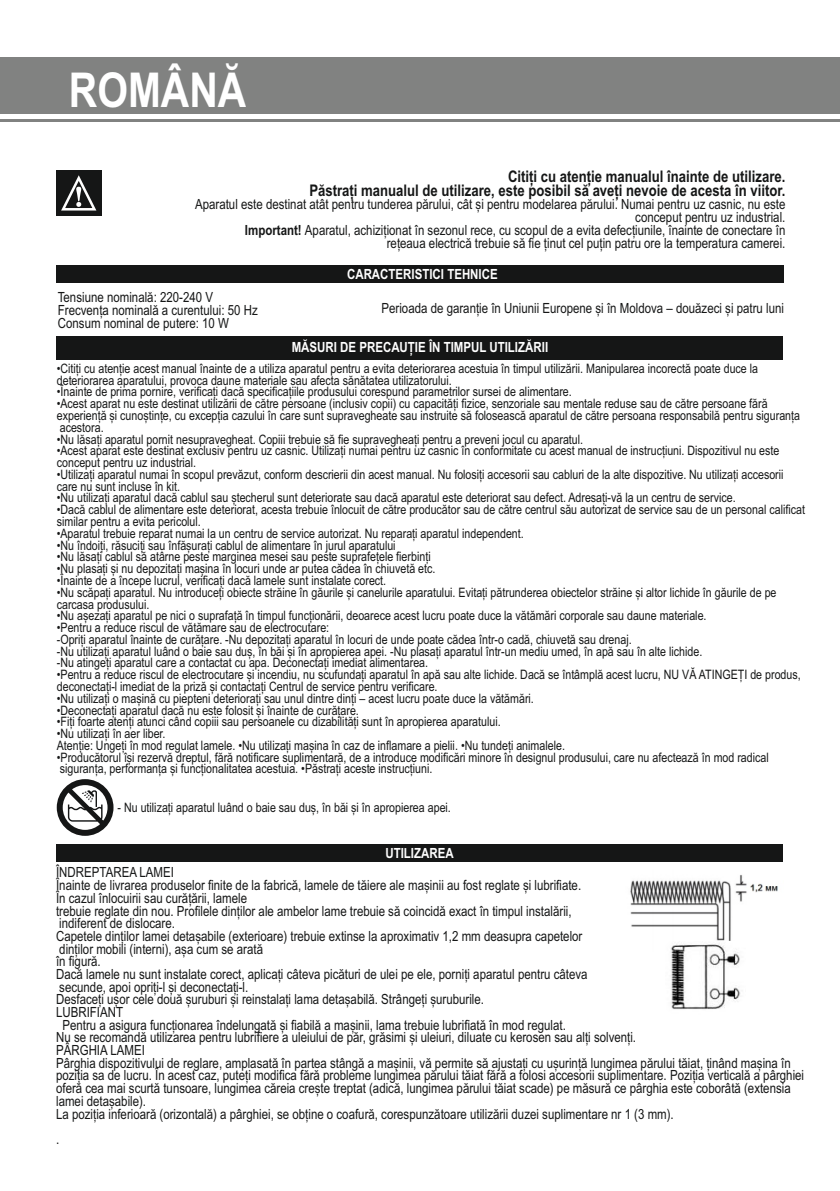
<style>
.page{position:relative;width:840px;height:1191px;background:#fff}
.page>*{position:absolute;margin:0;border:0;box-sizing:border-box;transform-origin:0 0}
.t1{font:700 48px "Arial Narrow";color:#fff}
.t2{font:700 16px/14.6px "Arial Narrow";color:#151616;text-align:right}
.t3{font:700 16px "Arial Narrow";color:#fff}
.t4{font:14px/12.8px "Arial Narrow";color:#151616}
.t5{font:700 14px "Arial Narrow";color:#fff}
.t6{font:13px/11.8px "Arial Narrow";color:#151616}
.s1{font-weight:700}
.s2{font-size:16px}
</style>
<div class="page">
<div style="left:0;top:57px;width:839px;height:56px;background:#818281"></div>
<hr style="left:0;top:119px;width:839px;height:3px;background:#818281">
<div style="left:57px;top:265px;width:725px;height:17px;background:#151616"></div>
<div style="left:56px;top:170px;width:45px;height:46px;background:#151616"></div>
<svg style="left:61px;top:175px;width:35px;height:35px"></svg>
<div style="left:57px;top:336px;width:725px;height:23px;background:#151616"></div>
<div style="left:57px;top:844px;width:725px;height:17px;background:#151616"></div>
<img style="left:630px;top:875px;width:148px;height:66px">
<img style="left:670px;top:943px;width:71px;height:67px">
<svg style="left:57px;top:779px;width:56px;height:57px"></svg>
<h1 class="t1" style="left:67px;top:67px;width:179px">ROMÂNĂ</h1>
<p class="t2" style="left:309px;top:170px;width:477px">Citiți cu atenție manualul înainte de utilizare.<br>Păstrați manualul de utilizare, este posibil să aveți nevoie de acesta în viitor.</p>
<p class="t4" style="left:195px;top:199px;width:591px;text-align:right">Aparatul este destinat atât pentru tunderea părului, cât și pentru modelarea părului. Numai pentru uz casnic, nu este conceput pentru uz industrial.<br><span class="s1">Important!</span> Aparatul, achiziționat în sezonul rece, cu scopul de a evita defecțiunile, înainte de conectare în<br>rețeaua electrică trebuie să fie ținut cel puțin patru ore la temperatura camerei.</p>
<p class="t4" style="left:58px;top:292px;width:201px">Tensiune nominală: 220-240 V<br>Frecvența nominală a curentului: 50 Hz<br>Consum nominal de putere: 10 W</p>
<p class="t3" style="left:347px;top:268px;width:159px">echnische Eigenschaften</p>
<p class="t5" style="left:340px;top:268px;width:158px"><span class="s2">T</span>CARACTERISTICI TEHNICE</p>
<p class="t4" style="left:381px;top:303px;width:404px">Perioada de garanție în Uniunii Europene și în Moldova – douăzeci și patru luni</p>
<p class="t5" style="left:291px;top:342px;width:258px">MĂSURI DE PRECAUȚIE ÎN TIMPUL UTILIZĂRII</p>
<p class="t6" style="left:57px;top:363px;width:702px">• Citiți cu atenție acest manual înainte de a utiliza aparatul pentru a evita deteriorarea acestuia în timpul utilizării. Manipularea incorectă poate duce la deteriorarea aparatului, provoca daune materiale sau afecta sănătatea utilizatorului.</p>
<p class="t6" style="left:57px;top:387px;width:516px">• Înainte de prima pornire, verificați dacă specificațiile produsului corespund parametrilor sursei de alimentare.</p>
<p class="t6" style="left:57px;top:399px;width:744px">• Acest aparat nu este destinat utilizării de către persoane (inclusiv copii) cu capacități fizice, senzoriale sau mentale reduse sau de către persoane fără experiență și cunoștințe, cu excepția cazului în care sunt supravegheate sau instruite să folosească aparatul de către persoana responsabilă pentru siguranța acestora.</p>
<p class="t6" style="left:57px;top:434px;width:527px">• Nu lăsați aparatul pornit nesupravegheat. Copiii trebuie să fie supravegheați pentru a preveni jocul cu aparatul.</p>
<p class="t6" style="left:57px;top:446px;width:723px">• Acest aparat este destinat exclusiv pentru uz casnic. Utilizați numai pentru uz casnic în conformitate cu acest manual de instrucțiuni. Dispozitivul nu este conceput pentru uz industrial.</p>
<p class="t6" style="left:57px;top:469px;width:727px">• Utilizați aparatul numai în scopul prevăzut, conform descrierii din acest manual. Nu folosiți accesorii sau cabluri de la alte dispozitive. Nu utilizați accesorii care nu sunt incluse în kit.</p>
<p class="t6" style="left:57px;top:493px;width:680px">• Nu utilizați aparatul dacă cablul sau ștecherul sunt deteriorate sau dacă aparatul este deteriorat sau defect. Adresați-vă la un centru de service.</p>
<p class="t6" style="left:57px;top:505px;width:749px">• Dacă cablul de alimentare este deteriorat, acesta trebuie înlocuit de către producător sau de către centrul său autorizat de service sau de un personal calificat similar pentru a evita pericolul.</p>
<p class="t6" style="left:57px;top:528px;width:468px">• Aparatul trebuie reparat numai la un centru de service autorizat. Nu reparați aparatul independent.</p>
<p class="t6" style="left:57px;top:540px;width:340px">• Nu îndoiți, răsuciți sau înfășurați cablul de alimentare în jurul aparatului</p>
<p class="t6" style="left:57px;top:552px;width:375px">• Nu lăsați cablul să atârne peste marginea mesei sau peste suprafețele fierbinți</p>
<p class="t6" style="left:57px;top:564px;width:380px">• Nu plasați și nu depozitați mașina în locuri unde ar putea cădea în chiuvetă etc.</p>
<p class="t6" style="left:57px;top:575px;width:331px">• Înainte de a începe lucrul, verificați dacă lamele sunt instalate corect.</p>
<p class="t6" style="left:57px;top:587px;width:720px">• Nu scăpați aparatul. Nu introduceți obiecte străine în găurile și canelurile aparatului. Evitați pătrunderea obiectelor străine și altor lichide în găurile de pe carcasa produsului.</p>
<p class="t6" style="left:57px;top:611px;width:651px">• Nu așezați aparatul pe nici o suprafață în timpul funcționării, deoarece acest lucru poate duce la vătămări corporale sau daune materiale.</p>
<p class="t6" style="left:57px;top:623px;width:646px">• Pentru a reduce riscul de vătămare sau de electrocutare:<br>-Opriți aparatul înainte de curățare. -Nu depozitați aparatul în locuri de unde poate cădea într-o cadă, chiuvetă sau drenaj.<br>-Nu utilizați aparatul luând o baie sau duș, în băi și în apropierea apei. -Nu plasați aparatul într-un mediu umed, în apă sau în alte lichide. -Nu atingeți aparatul care a contactat cu apa. Deconectați imediat alimentarea.</p>
<p class="t6" style="left:57px;top:670px;width:745px">• Pentru a reduce riscul de electrocutare și incendiu, nu scufundați aparatul în apă sau alte lichide. Dacă se întâmplă acest lucru, NU VĂ ATINGEȚI de produs, deconectați-l imediat de la priză și contactați Centrul de service pentru verificare.</p>
<p class="t6" style="left:57px;top:693px;width:478px">• Nu utilizați o mașină cu piepteni deteriorați sau unul dintre dinți – acest lucru poate duce la vătămări.</p>
<p class="t6" style="left:57px;top:705px;width:303px">• Deconectați aparatul dacă nu este folosit și înainte de curățare.</p>
<p class="t6" style="left:57px;top:717px;width:445px">• Fiți foarte atenți atunci când copiii sau persoanele cu dizabilități sunt în apropierea aparatului.</p>
<p class="t6" style="left:57px;top:729px;width:509px">• Nu utilizați în aer liber.<br>Atenție: Ungeți în mod regulat lamele. • Nu utilizați mașina în caz de inflamare a pielii. • Nu tundeți animalele.</p>
<p class="t6" style="left:57px;top:752px;width:713px">• Producătorul își rezervă dreptul, fără notificare suplimentară, de a introduce modificări minore în designul produsului, care nu afectează în mod radical siguranța, performanța și funcționalitatea acestuia. • Păstrați aceste instrucțiuni.</p>
<p class="t6" style="left:117px;top:802px;width:335px">- Nu utilizați aparatul luând o baie sau duș, în băi și în apropierea apei.</p>
<p class="t5" style="left:385px;top:848px;width:70px">UTILIZAREA</p>
<p class="t4" style="left:56px;top:867px;width:119px">ÎNDREPTAREA LAMEI</p>
<p class="t4" style="left:56px;top:880px;width:526px">Înainte de livrarea produselor finite de la fabrică, lamele de tăiere ale mașinii au fost reglate și lubrifiate.</p>
<p class="t4" style="left:56px;top:892px;width:192px">În cazul înlocuirii sau curățării, lamele</p>
<p class="t4" style="left:56px;top:905px;width:516px">trebuie reglate din nou. Profilele dinților ale ambelor lame trebuie să coincidă exact în timpul instalării,</p>
<p class="t4" style="left:59px;top:918px;width:117px">indiferent de dislocare.</p>
<p class="t4" style="left:56px;top:931px;width:527px">Capetele dinților lamei detașabile (exterioare) trebuie extinse la aproximativ 1,2 mm deasupra capetelor</p>
<p class="t4" style="left:59px;top:943px;width:205px">dinților mobili (interni), așa cum se arată</p>
<p class="t4" style="left:56px;top:956px;width:46px">în figură.</p>
<p class="t4" style="left:56px;top:969px;width:532px">Dacă lamele nu sunt instalate corect, aplicați câteva picături de ulei pe ele, porniți aparatul pentru câteva</p>
<p class="t4" style="left:59px;top:981px;width:190px">secunde, apoi opriți-l și deconectați-l.</p>
<p class="t4" style="left:56px;top:994px;width:429px">Desfaceți ușor cele două șuruburi și reinstalați lama detașabilă. Strângeți șuruburile.</p>
<p class="t4" style="left:56px;top:1007px;width:68px">LUBRIFIANT</p>
<p class="t4" style="left:62px;top:1019px;width:504px">Pentru a asigura funcționarea îndelungată și fiabilă a mașinii, lama trebuie lubrifiată în mod regulat.</p>
<p class="t4" style="left:56px;top:1032px;width:581px">Nu se recomandă utilizarea pentru lubrifiere a uleiului de păr, grăsimi și uleiuri, diluate cu kerosen sau alți solvenți.</p>
<p class="t4" style="left:56px;top:1045px;width:90px">PÂRGHIA LAMEI</p>
<p class="t4" style="left:56px;top:1057px;width:735px">Pârghia dispozitivului de reglare, amplasată în partea stângă a mașinii, vă permite să ajustați cu ușurință lungimea părului tăiat, ținând mașina în</p>
<p class="t4" style="left:56px;top:1070px;width:749px">poziția sa de lucru. În acest caz, puteți modifica fără probleme lungimea părului tăiat fără a folosi accesorii suplimentare. Poziția verticală a pârghiei</p>
<p class="t4" style="left:56px;top:1083px;width:735px">oferă cea mai scurtă tunsoare, lungimea căreia crește treptat (adică, lungimea părului tăiat scade) pe măsură ce pârghia este coborâtă (extensia</p>
<p class="t4" style="left:56px;top:1095px;width:91px">lamei detașabile).</p>
<p class="t4" style="left:56px;top:1108px;width:619px">La poziția inferioară (orizontală) a pârghiei, se obține o coafură, corespunzătoare utilizării duzei suplimentare nr 1 (3 mm).</p>
<p class="t4" style="left:56px;top:1133px;width:5px">.</p>
</div>
